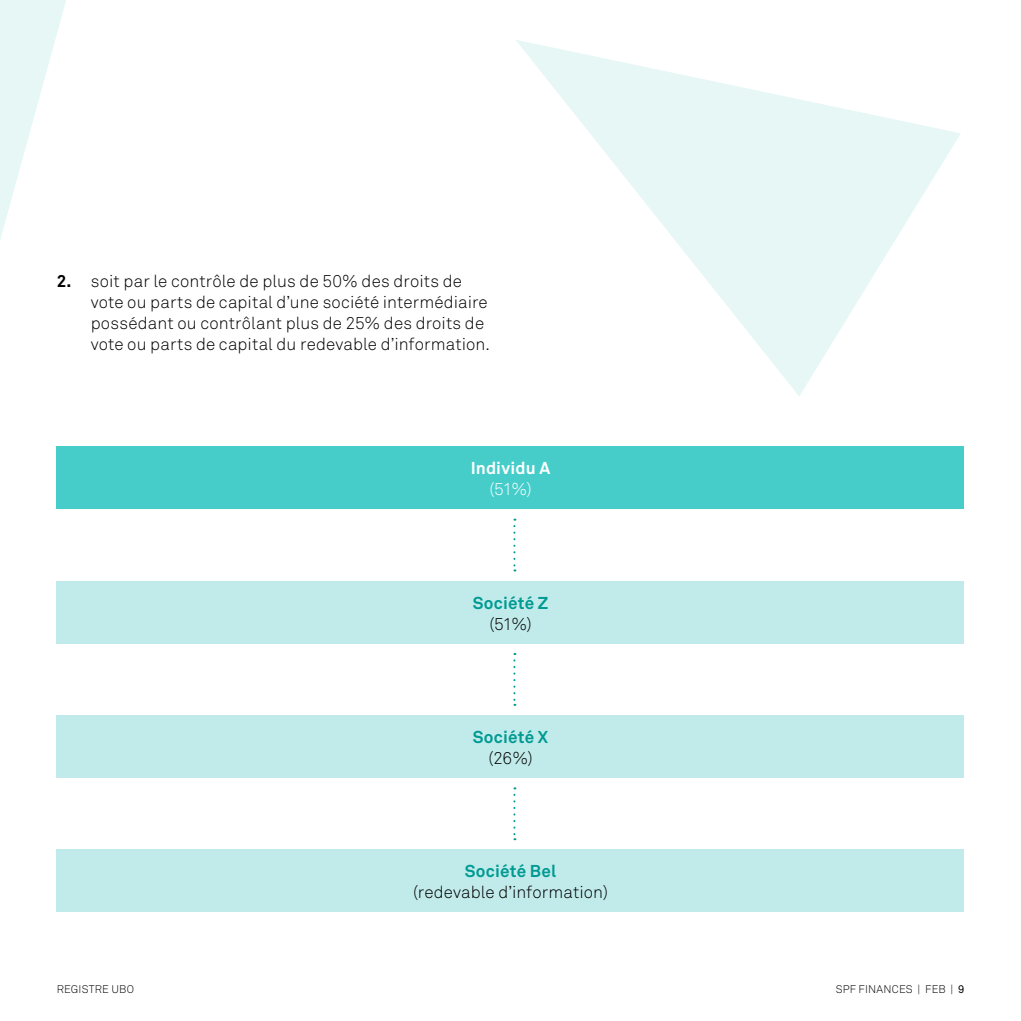
<style>
.page{position:relative;width:1021px;height:1021px;background:#fff}
.page>*{position:absolute;margin:0;border:0;box-sizing:border-box;transform-origin:0 0}
.t1{font:300 17px/21px "Akkurat";letter-spacing:.005em;color:#000}
.t2{font:700 17px "Akkurat";letter-spacing:.015em;color:#009a93}
.t3{font:700 17px "Akkurat";letter-spacing:.01em;color:#fff}
.t4{font:300 17px "Akkurat";color:#fff}
.t5{font:300 11px "Akkurat";letter-spacing:.015em;color:#000}
.s1{font-weight:700}
.s2{font-weight:400}
</style>
<div class="page">
<div style="left:57px;top:446px;width:907px;height:63px;background:#46cdca"></div>
<div style="left:57px;top:581px;width:907px;height:62px;background:#c0ebea"></div>
<div style="left:57px;top:715px;width:907px;height:62px;background:#c0ebea"></div>
<div style="left:57px;top:849px;width:907px;height:63px;background:#c0ebea"></div>
<svg style="left:513px;top:526px;width:2px;height:45px"></svg>
<svg style="left:513px;top:653px;width:2px;height:52px"></svg>
<svg style="left:513px;top:787px;width:2px;height:53px"></svg>
<svg style="left:516px;top:40px;width:444px;height:356px"></svg>
<svg style="left:0;top:0;width:66px;height:239px"></svg>
<p class="t1" style="left:91px;top:270px;width:401px;text-indent:-34px"><span class="s1">2.</span> soit par le contrôle de plus de 50% des droits de vote ou parts de capital d’une société intermédiaire possédant ou contrôlant plus de 25% des droits de vote ou parts de capital du redevable d’information.</p>
<p class="t3" style="left:470px;top:457px;width:81px">Individu A</p>
<p class="t4" style="left:489px;top:478px;width:44px">(51%)</p>
<p class="t2" style="left:473px;top:592px;width:77px">Société Z</p>
<p class="t1" style="left:489px;top:612px;width:44px">(51%)</p>
<p class="t2" style="left:473px;top:726px;width:77px">Société X</p>
<p class="t1" style="left:488px;top:747px;width:46px">(26%)</p>
<p class="t2" style="left:465px;top:860px;width:93px">Société Bel</p>
<p class="t1" style="left:413px;top:881px;width:196px">(redevable d’information)</p>
<p class="t5" style="left:57px;top:982px;width:79px">REGISTRE UBO</p>
<p class="t5" style="left:835px;top:982px;width:130px">SPF FINANCES | FEB | <span class="s2">9</span></p>
</div>
